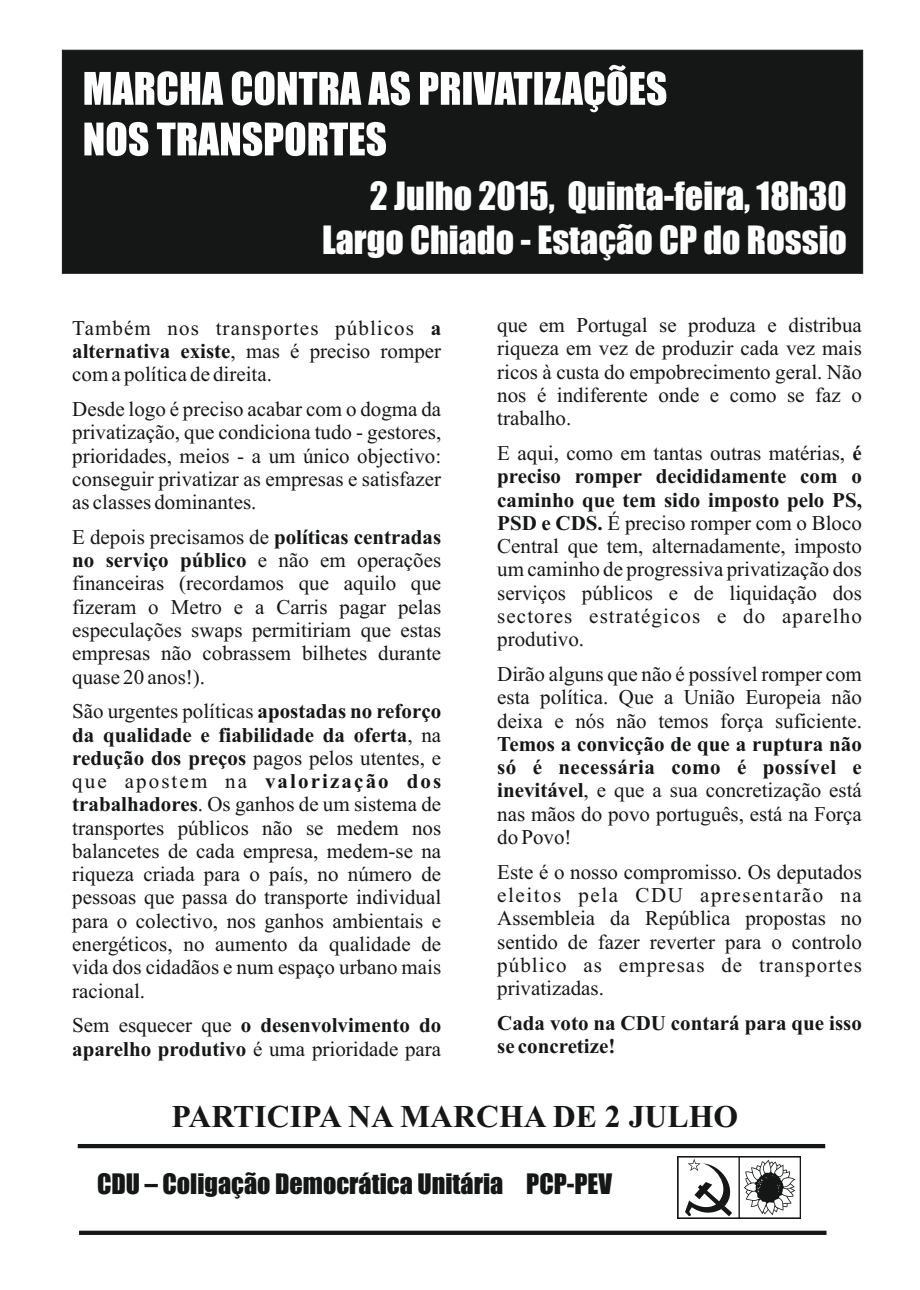
<style>
.page{position:relative;width:920px;height:1290px;background:#fff}
.page>*{position:absolute;margin:0;border:0;box-sizing:border-box;transform-origin:0 0}
.t1{font:36px/44px "Impact";color:#fff;text-align:right}
.t2{font:700 31.8px "Times New Roman";color:#151616}
.t3{font:26.1px "Impact";color:#151616}
.t4{font:21px/23.2px "Times New Roman";color:#151616;text-align:justify}
.t5{font:700 21px/23.2px "Times New Roman";color:#151616}
.s1{font-weight:700}
.s2{font-weight:400}
</style>
<div class="page">
<div style="left:62px;top:50px;width:801px;height:224px;background:#151616"></div>
<svg style="left:84px;top:65px;width:582px;height:91px;fill:#151616"></svg>
<svg style="left:677px;top:1156px;width:124px;height:63px"></svg>
<svg style="left:679px;top:1157px;width:121px;height:60px"></svg>
<hr style="left:78px;top:1144px;width:747px;height:4px;background:#151616">
<hr style="left:79px;top:1231px;width:747px;height:4px;background:#151616">
<h1 class="t1" style="left:322px;top:176px;width:526px">2 Julho 2015, Quinta-feira, 18h30<br>Largo Chiado - Estação CP do Rossio</h1>
<p class="t4" style="left:72px;top:318px;width:370px">Também nos transportes públicos <span class="s1">a alternativa existe</span>, mas é preciso romper com a política de direita.</p>
<p class="t4" style="left:72px;top:399px;width:370px">Desde logo é preciso acabar com o dogma da privatização, que condiciona tudo - gestores, prioridades, meios - a um único objectivo: conseguir privatizar as empresas e satisfazer as classes dominantes.</p>
<p class="t4" style="left:72px;top:527px;width:370px">E depois precisamos de <span class="s1">políticas centradas no serviço público</span> e não em operações financeiras (recordamos que aquilo que fizeram o Metro e a Carris pagar pelas especulações swaps permitiriam que estas empresas não cobrassem bilhetes durante quase 20 anos!).</p>
<p class="t4" style="left:72px;top:702px;width:370px">São urgentes políticas <span class="s1">apostadas no reforço da qualidade e fiabilidade da oferta</span>, na <span class="s1">redução dos preços</span> pagos pelos utentes, e que apostem na <span class="s1">valorização dos trabalhadores</span>. Os ganhos de um sistema de transportes públicos não se medem nos balancetes de cada empresa, medem-se na riqueza criada para o país, no número de pessoas que passa do transporte individual para o colectivo, nos ganhos ambientais e energéticos, no aumento da qualidade de vida dos cidadãos e num espaço urbano mais racional.</p>
<p class="t5" style="left:72px;top:1016px;width:370px"><span class="s2">Sem esquecer que</span> o desenvolvimento do aparelho produtivo <span class="s2">é uma prioridade para</span></p>
<p class="t4" style="left:497px;top:316px;width:366px">que em Portugal se produza e distribua riqueza em vez de produzir cada vez mais ricos à custa do empobrecimento geral. Não nos é indiferente onde e como se faz o trabalho.</p>
<p class="t4" style="left:497px;top:443px;width:366px">E aqui, como em tantas outras matérias, <span class="s1">é preciso romper decididamente com o caminho que tem sido imposto pelo PS, PSD e CDS.</span> É preciso romper com o Bloco Central que tem, alternadamente, imposto um caminho de progressiva privatização dos serviços públicos e de liquidação dos sectores estratégicos e do aparelho produtivo.</p>
<p class="t4" style="left:497px;top:664px;width:366px">Dirão alguns que não é possível romper com esta política. Que a União Europeia não deixa e nós não temos força suficiente.</p>
<p class="t5" style="left:497px;top:734px;width:366px;text-align:justify">Temos a convicção de que a ruptura não só é necessária como é possível e inevitável<span class="s2">, e que a sua concretização está nas mãos do povo português, está na Força do Povo!</span></p>
<p class="t4" style="left:497px;top:862px;width:366px">Este é o nosso compromisso. Os deputados eleitos pela CDU apresentarão na Assembleia da República propostas no sentido de fazer reverter para o controlo público as empresas de transportes privatizadas.</p>
<p class="t5" style="left:497px;top:1013px;width:366px">Cada voto na CDU contará para que isso se concretize!</p>
<h2 class="t2" style="left:171px;top:1105px;width:568px">PARTICIPA NA MARCHA DE 2 JULHO</h2>
<p class="t3" style="left:97px;top:1173px;width:517px">CDU – Coligação Democrática Unitária PCP-PEV</p>
</div>
